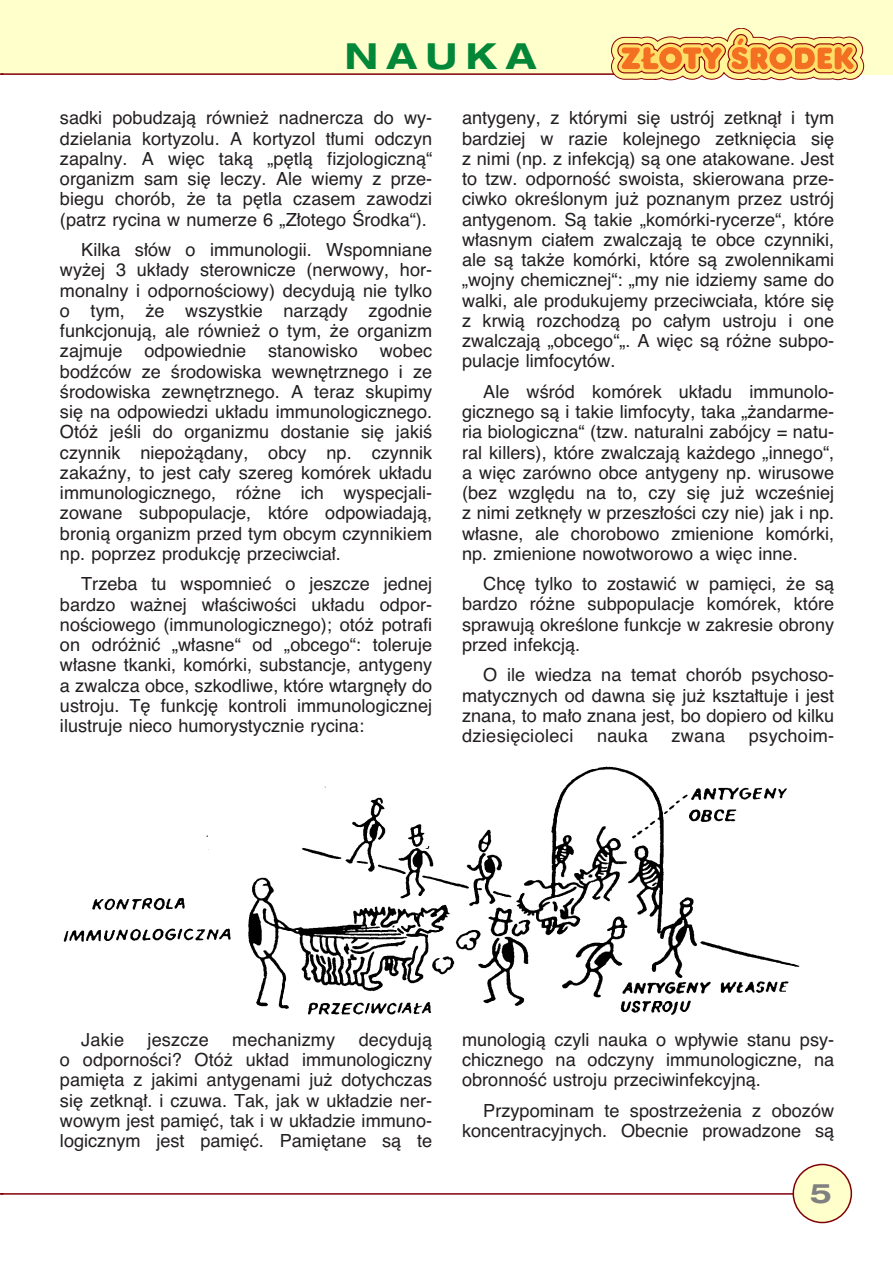
<style>
.page{position:relative;width:893px;height:1263px;background:#fff}
.page>*{position:absolute;margin:0;border:0;box-sizing:border-box;transform-origin:0 0}
.t1{font:36px "Phelvetica Neu Bold Extended";letter-spacing:.245em;color:#018737}
.t2{font:27px "Phelvetica Neu Bold Extended";color:#808080}
.t3{font:17.25px/20.2px "Phelvetica";color:#231f20;text-align:justify}
.t4{font:17.25px "Phelvetica";letter-spacing:.02em;color:#231f20}
</style>
<div class="page">
<div style="left:0;top:0;width:892px;height:74px;background:#ffc"></div>
<hr style="left:0;top:1193px;width:793px;height:2px;background:#800008">
<hr style="left:1px;top:73px;width:629px;height:2px;background:#800008">
<svg style="left:610px;top:28px;width:254px;height:53px"></svg>
<svg style="left:792px;top:1164px;width:60px;height:59px"></svg>
<img style="left:63px;top:766px;width:737px;height:249px">
<h1 class="t1" style="left:345px;top:43px;width:193px">NAUKA</h1>
<p class="t3" style="left:60px;top:109px;width:374px">sadki pobudzajà równie˝ nadnercza do wy&shy;dzielania kortyzolu. A kortyzol t∏umi odczyn zapalny. A wi´c takà „p´tlà fizjologicznà“ organizm sam si´ leczy. Ale wiemy z prze&shy;biegu chorób, ˝e ta p´tla czasem zawodzi (patrz rycina w numerze 6 „Z∏otego Ârodka“).</p>
<p class="t3" style="left:60px;top:241px;width:374px;text-indent:21px">Kilka s∏ów o immunologii. Wspomniane wy˝ej 3 uk∏ady sterownicze (nerwowy, hor&shy;monalny i odpornoÊciowy) decydujà nie tylko o tym, ˝e wszystkie narzàdy zgodnie funkcjonujà, ale równie˝ o tym, ˝e organizm zajmuje</p>
<p class="t3" style="left:60px;top:342px;width:374px;text-indent:320px">wobec bodêców ze Êrodowiska wewn´trznego i ze Êrodowiska zewn´trznego. A teraz skupimy si´ na odpowiedzi uk∏adu immunologicznego.<br>Otó˝ jeÊli do organizmu dostanie si´ jakiÊ czynnik niepo˝àdany, obcy np. czynnik zakaêny, to jest ca∏y szereg komórek uk∏adu immunologicznego, ró˝ne ich wyspecjali&shy;zowane subpopulacje, które odpowiadajà, bronià organizm przed tym obcym czynnikiem np. poprzez produkcj´ przeciwcia∏.</p>
<p class="t3" style="left:60px;top:575px;width:374px;text-indent:21px">Trzeba tu wspomnieç o jeszcze jednej bardzo wa˝nej w∏aÊciwoÊci uk∏adu odpor&shy;noÊciowego (immunologicznego); otó˝ potrafi on odró˝niç „w∏asne“ od „obcego“: toleruje w∏asne tkanki, komórki, substancje, antygeny a zwalcza obce, szkodliwe, które wtargn´∏y do ustroju. T´ funkcj´ kontroli immunologicznej ilustruje nieco humorystycznie rycina:</p>
<p class="t3" style="left:144px;top:342px;width:103px">odpowiednie</p>
<p class="t3" style="left:268px;top:342px;width:91px">stanowisko</p>
<p class="t3" style="left:462px;top:109px;width:374px">antygeny, z którymi si´ ustrój zetknà∏ i tym bardziej w razie kolejnego zetkni´cia si´ z nimi (np. z infekcjà) sà one atakowane. Jest to tzw. odpornoÊç swoista, skierowana prze&shy;ciwko okreÊlonym ju˝ poznanym przez ustrój antygenom. Sà takie „komórki-rycerze“, które w∏asnym cia∏em zwalczajà te obce czynniki, ale sà tak˝e komórki, które sà zwolennikami „wojny chemicznej“: „my nie idziemy same do walki, ale produkujemy przeciwcia∏a, które si´ z krwià rozchodzà po ca∏ym ustroju i one zwalczajà „obcego“„. A wi´c sà ró˝ne subpo&shy;pulacje limfocytów.</p>
<p class="t3" style="left:462px;top:383px;width:374px;text-indent:21px">Ale wÊród komórek uk∏adu immunolo&shy;gicznego sà i takie limfocyty, taka „˝andarme&shy;ria biologiczna“ (tzw. naturalni zabójcy = natu&shy;ral killers), które zwalczajà ka˝dego „innego“, a wi´c zarówno obce antygeny np. wirusowe (bez wzgl´du na to, czy si´ ju˝ wczeÊniej z nimi zetkn´∏y w przesz∏oÊci czy nie) jak i np. w∏asne, ale chorobowo zmienione komórki, np. zmienione nowotworowo a wi´c inne.</p>
<p class="t3" style="left:462px;top:575px;width:374px;text-indent:21px">Chc´ tylko to zostawiç w pami´ci, ˝e sà bardzo ró˝ne subpopulacje komórek, które sprawujà okreÊlone funkcje w zakresie obrony przed infekcjà.</p>
<p class="t3" style="left:462px;top:667px;width:374px;text-indent:21px">O ile wiedza na temat chorób psychoso&shy;matycznych od dawna si´ ju˝ kszta∏tuje i jest znana, to ma∏o znana jest, bo dopiero od kilku dziesi´cioleci</p>
<p class="t3" style="left:597px;top:727px;width:52px">nauka</p>
<p class="t3" style="left:671px;top:727px;width:55px">zwana</p>
<p class="t4" style="left:748px;top:729px;width:87px">psychoim-</p>
<p class="t3" style="left:60px;top:1031px;width:374px;text-indent:299px">decydujà o odpornoÊci? Otó˝ uk∏ad immunologiczny pami´ta z jakimi antygenami ju˝ dotychczas si´ zetknà∏. i czuwa. Tak, jak w uk∏adzie ner&shy;wowym jest pami´ç, tak i w uk∏adzie immuno&shy;logicznym jest pami´ç. Pami´tane sà te</p>
<p class="t3" style="left:81px;top:1031px;width:44px">Jakie</p>
<p class="t3" style="left:147px;top:1031px;width:63px">jeszcze</p>
<p class="t3" style="left:232px;top:1031px;width:104px">mechanizmy</p>
<p class="t3" style="left:462px;top:1031px;width:374px">munologià czyli nauka o wp∏ywie stanu psy&shy;chicznego na odczyny immunologiczne, na obronnoÊç ustroju przeciwinfekcyjnà.</p>
<p class="t3" style="left:462px;top:1102px;width:374px;text-align:right">Przypominam te spostrze˝enia z obozów koncentracyjnych. Obecnie prowadzone sà</p>
<h2 class="t2" style="left:810px;top:1183px;width:24px">5</h2>
</div>
